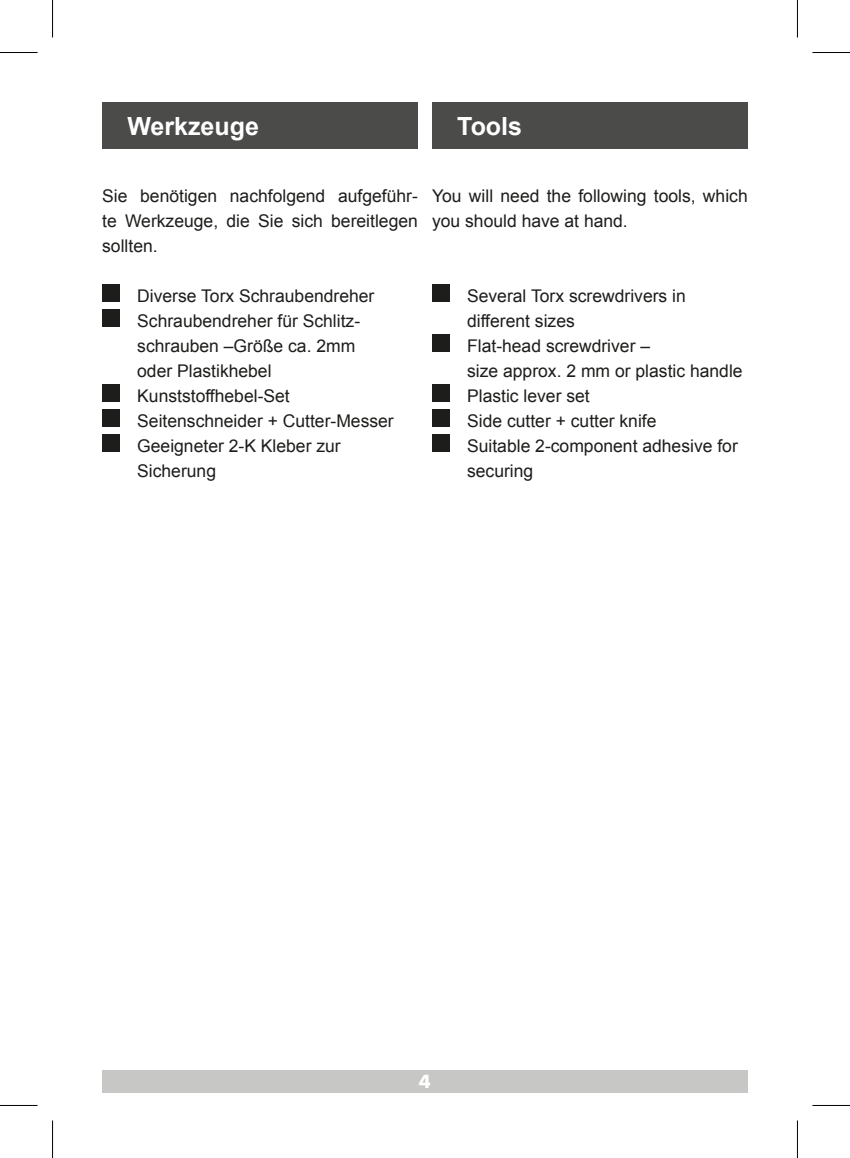
<style>
.page{position:relative;width:850px;height:1158px;background:#fff}
.page>*{position:absolute;margin:0;border:0;box-sizing:border-box;transform-origin:0 0}
.t1{font:700 25px "Arial";color:#fff}
.t2{font:17.5px/25px "Arial";color:#1d1d1b}
.t3{font:700 17.5px "Futura Std";color:#fff}
</style>
<div class="page">
<div style="left:102px;top:102px;width:315px;height:47px;background:#4b4b4a"></div>
<div style="left:432px;top:102px;width:315px;height:47px;background:#4b4b4a"></div>
<div style="left:102px;top:284px;width:18px;height:18px;background:#1d1d1b"></div>
<div style="left:102px;top:309px;width:18px;height:18px;background:#1d1d1b"></div>
<div style="left:102px;top:384px;width:18px;height:18px;background:#1d1d1b"></div>
<div style="left:102px;top:409px;width:18px;height:18px;background:#1d1d1b"></div>
<div style="left:102px;top:434px;width:18px;height:18px;background:#1d1d1b"></div>
<div style="left:432px;top:284px;width:17px;height:18px;background:#1d1d1b"></div>
<div style="left:432px;top:334px;width:17px;height:18px;background:#1d1d1b"></div>
<div style="left:432px;top:384px;width:17px;height:18px;background:#1d1d1b"></div>
<div style="left:432px;top:409px;width:17px;height:18px;background:#1d1d1b"></div>
<div style="left:432px;top:434px;width:17px;height:18px;background:#1d1d1b"></div>
<div style="left:102px;top:1069px;width:645px;height:23px;background:#c7c7c6"></div>
<hr style="left:0;top:52px;width:38px;height:1px;background:#000">
<hr style="left:812px;top:52px;width:37px;height:1px;background:#000">
<hr style="left:0;top:1104px;width:38px;height:1px;background:#000">
<hr style="left:812px;top:1104px;width:37px;height:1px;background:#000">
<hr style="left:52px;top:0;width:1px;height:38px;background:#000">
<hr style="left:52px;top:1120px;width:1px;height:37px;background:#000">
<hr style="left:796px;top:0;width:1px;height:38px;background:#000">
<hr style="left:796px;top:1120px;width:1px;height:37px;background:#000">
<h1 class="t1" style="left:127px;top:109px;width:133px">Werkzeuge</h1>
<h1 class="t1" style="left:457px;top:109px;width:66px">Tools</h1>
<p class="t2" style="left:102px;top:184px;width:317px;text-align:justify">Sie benötigen nachfolgend aufgeführ&shy;te Werkzeuge, die Sie sich bereitlegen sollten.</p>
<p class="t2" style="left:137px;top:284px;width:258px">Diverse Torx Schraubendreher<br>Schraubendreher für Schlitz&shy;schrauben –Größe ca. 2mm oder Plastikhebel<br>Kunststoffhebel-Set<br>Seitenschneider + Cutter-Messer<br>Geeigneter 2-K Kleber zur<br>Sicherung</p>
<p class="t2" style="left:432px;top:184px;width:317px">You will need the following tools, which you should have at hand.</p>
<p class="t2" style="left:467px;top:284px;width:277px">Several Torx screwdrivers in different sizes<br>Flat-head screwdriver –<br>size approx. 2 mm or plastic handle<br>Plastic lever set<br>Side cutter + cutter knife<br>Suitable 2-component adhesive for securing</p>
<p class="t3" style="left:419px;top:1069px;width:14px">4</p>
</div>
